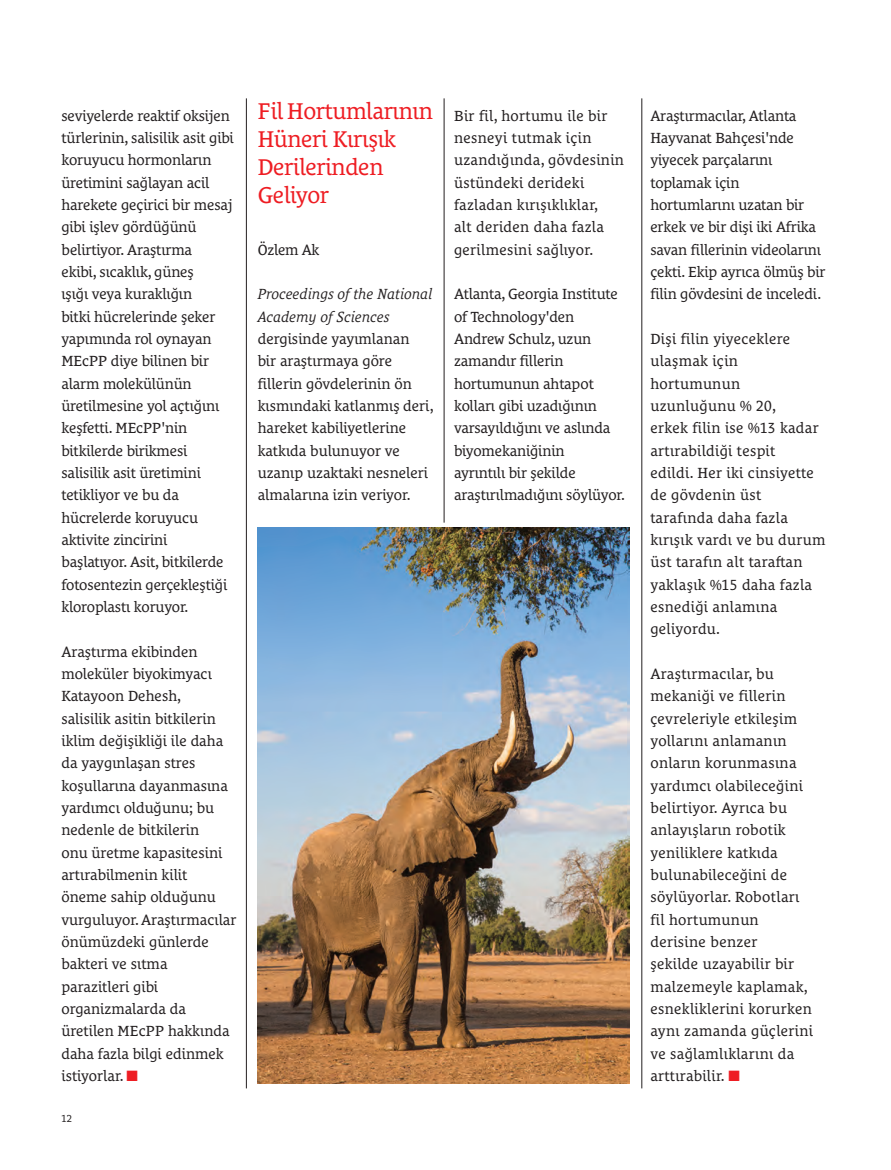
<style>
.page{position:relative;width:891px;height:1170px;background:#fff}
.page>*{position:absolute;margin:0;border:0;box-sizing:border-box;transform-origin:0 0}
.t1{font:23.25px/27.9px "Le Monde Courrier Pro";letter-spacing:-.02em;color:#ee1d23}
.t2{font:15px/22.4px "Le Monde Courrier Pro";color:#231f20}
.t3{font:15px/22.4px "Le Monde Courrier Pro";letter-spacing:.02em;color:#231f20}
.t4{font:italic 15px/22.4px "Le Monde Courrier Pro";color:#231f20}
.t5{font:10.35px "Le Monde Courrier Pro";color:#231f20}
.s1{color:#ee1d23}
</style>
<div class="page">
<hr style="left:246px;top:98px;width:1px;height:990px;background:#231f20">
<hr style="left:642px;top:98px;width:1px;height:990px;background:#231f20">
<hr style="left:444px;top:98px;width:1px;height:424px;background:#231f20">
<img style="left:258px;top:527px;width:371px;height:556px">
<p class="t2" style="left:61px;top:103px;width:174px">seviyelerde reaktif oksijen türlerinin, salisilik asit gibi koruyucu hormonların üretimini sağlayan acil harekete geçirici bir mesaj gibi işlev gördüğünü belirtiyor. Araştırma<br>ekibi, sıcaklık, güneş<br>ışığı veya kuraklığın<br>bitki hücrelerinde şeker yapımında rol oynayan<br>MEcPP diye bilinen bir alarm molekülünün üretilmesine yol açtığını keşfetti. MEcPP'nin bitkilerde birikmesi salisilik asit üretimini tetikliyor ve bu da hücrelerde koruyucu aktivite zincirini başlatıyor. Asit, bitkilerde fotosentezin gerçekleştiği kloroplastı koruyor.</p>
<p class="t2" style="left:61px;top:638px;width:177px">Araştırma ekibinden moleküler biyokimyacı<br>Katayoon Dehesh,<br>salisilik asitin bitkilerin iklim değişikliği ile daha da yaygınlaşan stres koşullarına dayanmasına yardımcı olduğunu; bu nedenle de bitkilerin<br>onu üretme kapasitesini artırabilmenin kilit öneme sahip olduğunu vurguluyor. Araştırmacılar önümüzdeki günlerde bakteri ve sıtma parazitleri gibi organizmalarda da üretilen MEcPP hakkında daha fazla bilgi edinmek istiyorlar. <span class="s1">■</span></p>
<p class="t5" style="left:61px;top:1110px;width:12px">12</p>
<h1 class="t1" style="left:258px;top:94px;width:177px">Fil Hortumlarının<br>Hüneri Kırışık<br>Derilerinden<br>Geliyor</h1>
<p class="t2" style="left:258px;top:236px;width:63px">Özlem Ak</p>
<p class="t4" style="left:258px;top:281px;width:177px">Proceedings of the National<br>Academy of Sciences</p>
<p class="t2" style="left:258px;top:326px;width:177px">dergisinde yayımlanan<br>bir araştırmaya göre fillerin gövdelerinin ön kısmındaki katlanmış deri, hareket kabiliyetlerine katkıda bulunuyor ve uzanıp uzaktaki nesneleri almalarına izin veriyor.</p>
<p class="t3" style="left:454px;top:103px;width:171px">Bir fil, hortumu ile bir nesneyi tutmak için uzandığında, gövdesinin üstündeki derideki fazladan kırışıklıklar,<br>alt deriden daha fazla gerilmesini sağlıyor.</p>
<p class="t2" style="left:454px;top:281px;width:172px">Atlanta, Georgia Institute of Technology'den<br>Andrew Schulz, uzun zamandır fillerin hortumunun ahtapot kolları gibi uzadığının varsayıldığını ve aslında biyomekaniğinin<br>ayrıntılı bir şekilde araştırılmadığını söylüyor.</p>
<p class="t2" style="left:650px;top:103px;width:177px">Araştırmacılar, Atlanta<br>Hayvanat Bahçesi'nde yiyecek parçalarını toplamak için hortumlarını uzatan bir erkek ve bir dişi iki Afrika savan fillerinin videolarını çekti. Ekip ayrıca ölmüş bir filin gövdesini de inceledi.</p>
<p class="t3" style="left:650px;top:326px;width:177px">Dişi filin yiyeceklere ulaşmak için hortumunun uzunluğunu % 20,<br>erkek filin ise %13 kadar artırabildiği tespit<br>edildi. Her iki cinsiyette de gövdenin üst tarafında daha fazla kırışık vardı ve bu durum üst tarafın alt taraftan yaklaşık %15 daha fazla esnediği anlamına geliyordu.</p>
<p class="t3" style="left:650px;top:661px;width:164px">Araştırmacılar, bu mekaniği ve fillerin çevreleriyle etkileşim yollarını anlamanın onların korunmasına yardımcı olabileceğini belirtiyor. Ayrıca bu anlayışların robotik yeniliklere katkıda bulunabileceğini de söylüyorlar. Robotları fil hortumunun derisine benzer<br>şekilde uzayabilir bir malzemeyle kaplamak, esnekliklerini korurken aynı zamanda güçlerini ve sağlamlıklarını da arttırabilir. <span class="s1">■</span></p>
</div>
